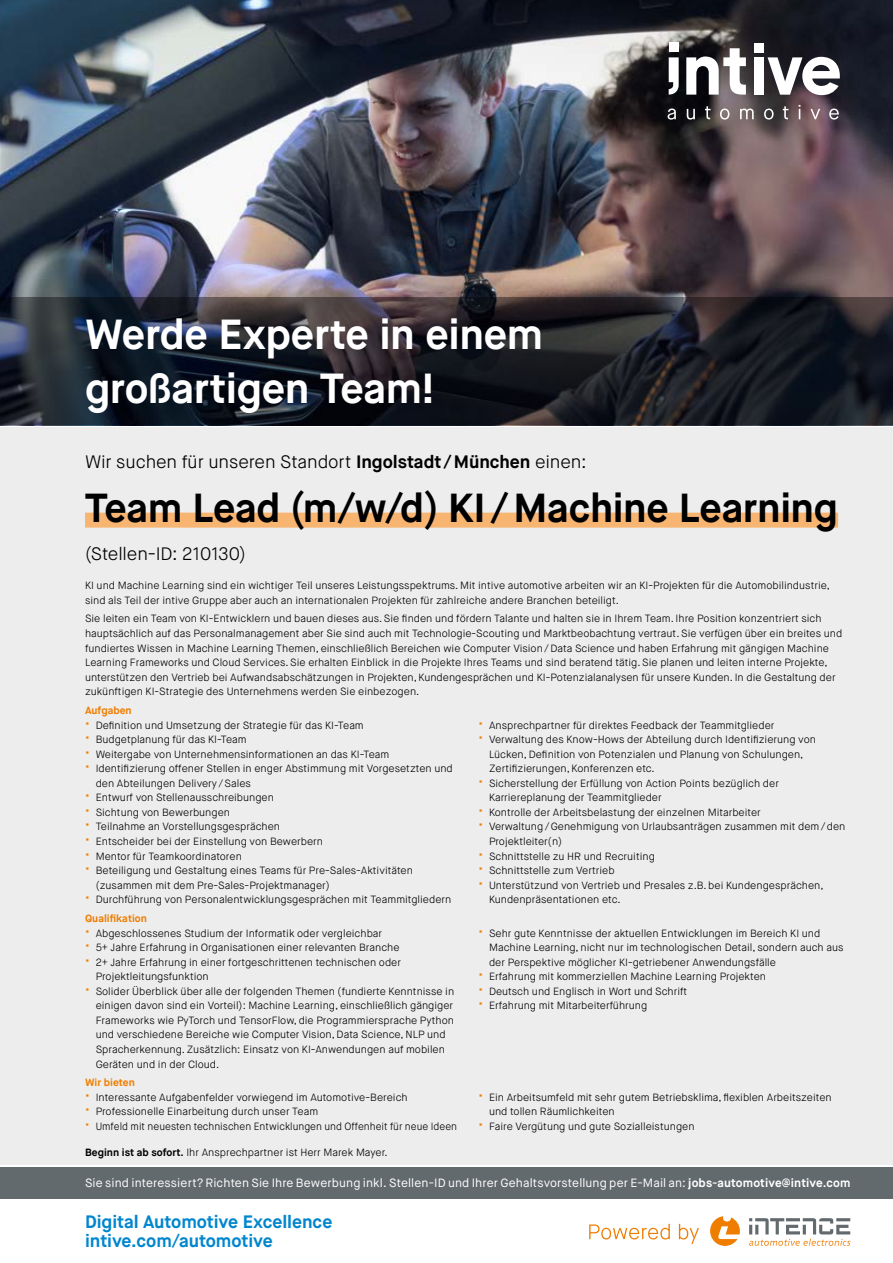
<style>
.page{position:relative;width:893px;height:1263px;background:#fff}
.page>*{position:absolute;margin:0;border:0;box-sizing:border-box;transform-origin:0 0}
.t1{font:700 42px/54px "Maison Neue";letter-spacing:-.01em;color:#fff}
.t2{font:700 40.5px "Maison Neue";letter-spacing:-.01em;color:#000}
.t3{font:300 18px "Maison Neue";letter-spacing:-.005em;color:#000}
.t4{font:700 18px/19.5px "Maison Neue";letter-spacing:-.005em;color:#0086ce}
.t5{font:12px "Maison Neue";letter-spacing:.01em;color:#fff}
.t6{font:300 10.5px/14.5px "Maison Neue";color:#000}
.t7{font:700 10.5px "Maison Neue";color:#ef7d00}
.s1{font-weight:700}
.s2{font-weight:700;font-size:15px;color:#ef7d00}
.s3{font-weight:700;color:#ef7d00}
</style>
<div class="page">
<img style="left:0;top:0;width:893px;height:298px">
<div style="left:0;top:427px;width:893px;height:738px;background:#ededed"></div>
<div style="left:0;top:1167px;width:893px;height:32px;background:#626a6e"></div>
<svg style="left:710px;top:1216px;width:30px;height:30px"></svg>
<svg style="left:749px;top:1218px;width:101px;height:28px"></svg>
<svg style="left:589px;top:1224px;width:110px;height:20px"></svg>
<div style="left:669px;top:43px;width:10px;height:9px;background:#fff"></div>
<div style="left:754px;top:43px;width:9px;height:9px;background:#fff"></div>
<svg style="left:669px;top:57px;width:10px;height:38px"></svg>
<svg style="left:686px;top:48px;width:60px;height:47px"></svg>
<div style="left:753px;top:57px;width:10px;height:38px;background:#fff"></div>
<svg style="left:767px;top:57px;width:73px;height:38px"></svg>
<svg style="left:668px;top:105px;width:171px;height:15px;background:#685e61"></svg>
<svg style="left:0;top:298px;width:893px;height:127px;background:#1d1f27"></svg>
<div style="left:85px;top:513px;width:753px;height:15px;background:#f8b471"></div>
<h1 class="t1" style="left:85px;top:308px;width:460px">Werde Experte in einem großartigen Team!</h1>
<h3 class="t3" style="left:85px;top:450px;width:503px">Wir suchen für unseren Standort <span class="s1">Ingolstadt /München</span> einen:</h3>
<h2 class="t2" style="left:85px;top:482px;width:755px">Team Lead (m/w/d) KI /Machine Learning</h2>
<h3 class="t3" style="left:85px;top:542px;width:163px">(Stellen-ID: 210130)</h3>
<p class="t6" style="left:85px;top:578px;width:746px">KI und Machine Learning sind ein wichtiger Teil unseres Leistungsspektrums. Mit intive automotive arbeiten wir an KI-Projekten für die Automobilindustrie, sind als Teil der intive Gruppe aber auch an internationalen Projekten für zahlreiche andere Branchen beteiligt.</p>
<p class="t6" style="left:85px;top:612px;width:759px">Sie leiten ein Team von KI-Entwicklern und bauen dieses aus. Sie finden und fördern Talante und halten sie in Ihrem Team. Ihre Position konzentriert sich hauptsächlich auf das Personalmanagement aber Sie sind auch mit Technologie-Scouting und Marktbeobachtung vertraut. Sie verfügen über ein breites und fundiertes Wissen in Machine Learning Themen, einschließlich Bereichen wie Computer Vision/Data Science und haben Erfahrung mit gängigen Machine Learning Frameworks und Cloud Services. Sie erhalten Einblick in die Projekte Ihres Teams und sind beratend tätig. Sie planen und leiten interne Projekte, unterstützen den Vertrieb bei Aufwandsabschätzungen in Projekten, Kundengesprächen und KI-Potenzialanalysen für unsere Kunden. In die Gestaltung der zukünftigen KI-Strategie des Unternehmens werden Sie einbezogen.</p>
<p class="t7" style="left:85px;top:704px;width:48px">Aufgaben</p>
<p class="t6" style="left:85px;top:718px;width:280px"><span class="s2">·</span> Definition und Umsetzung der Strategie für das KI-Team</p>
<p class="t6" style="left:85px;top:732px;width:163px"><span class="s2">·</span> Budgetplanung für das KI-Team</p>
<p class="t6" style="left:85px;top:747px;width:306px"><span class="s2">·</span> Weitergabe von Unternehmensinformationen an das KI-Team</p>
<p class="t6" style="left:85px;top:761px;width:369px"><span class="s2">·</span> Identifizierung offener Stellen in enger Abstimmung mit Vorgesetzten und</p>
<p class="t6" style="left:96px;top:776px;width:157px">den Abteilungen Delivery /Sales</p>
<p class="t6" style="left:85px;top:790px;width:190px"><span class="s2">·</span> Entwurf von Stellenausschreibungen</p>
<p class="t6" style="left:85px;top:805px;width:147px"><span class="s2">·</span> Sichtung von Bewerbungen</p>
<p class="t6" style="left:85px;top:819px;width:197px"><span class="s2">·</span> Teilnahme an Vorstellungsgesprächen</p>
<p class="t6" style="left:85px;top:834px;width:240px"><span class="s2">·</span> Entscheider bei der Einstellung von Bewerbern</p>
<p class="t6" style="left:85px;top:849px;width:158px"><span class="s2">·</span> Mentor für Teamkoordinatoren</p>
<p class="t6" style="left:85px;top:863px;width:329px"><span class="s2">·</span> Beteiligung und Gestaltung eines Teams für Pre-Sales-Aktivitäten</p>
<p class="t6" style="left:96px;top:878px;width:236px">(zusammen mit dem Pre-Sales-Projektmanager)</p>
<p class="t6" style="left:85px;top:892px;width:368px"><span class="s2">·</span> Durchführung von Personalentwicklungsgesprächen mit Teammitgliedern</p>
<p class="t6" style="left:478px;top:718px;width:298px"><span class="s2">·</span> Ansprechpartner für direktes Feedback der Teammitglieder</p>
<p class="t6" style="left:478px;top:732px;width:339px"><span class="s2">·</span> Verwaltung des Know-Hows der Abteilung durch Identifizierung von</p>
<p class="t6" style="left:489px;top:747px;width:316px">Lücken, Definition von Potenzialen und Planung von Schulungen,</p>
<p class="t6" style="left:489px;top:761px;width:167px">Zertifizierungen, Konferenzen etc.</p>
<p class="t6" style="left:478px;top:776px;width:302px"><span class="s2">·</span> Sicherstellung der Erfüllung von Action Points bezüglich der</p>
<p class="t6" style="left:489px;top:790px;width:174px">Karriereplanung der Teammitglieder</p>
<p class="t6" style="left:478px;top:805px;width:284px"><span class="s2">·</span> Kontrolle der Arbeitsbelastung der einzelnen Mitarbeiter</p>
<p class="t6" style="left:478px;top:819px;width:369px"><span class="s2">·</span> Verwaltung/Genehmigung von Urlaubsanträgen zusammen mit dem/den</p>
<p class="t6" style="left:489px;top:834px;width:75px">Projektleiter(n)</p>
<p class="t6" style="left:478px;top:849px;width:178px"><span class="s2">·</span> Schnittstelle zu HR und Recruiting</p>
<p class="t6" style="left:478px;top:863px;width:138px"><span class="s2">·</span> Schnittstelle zum Vertrieb</p>
<p class="t6" style="left:478px;top:878px;width:347px"><span class="s2">·</span> Unterstützund von Vertrieb und Presales z.B. bei Kundengesprächen,</p>
<p class="t6" style="left:489px;top:892px;width:133px">Kundenpräsentationen etc.</p>
<p class="t7" style="left:85px;top:912px;width:63px">Qualifikation</p>
<p class="t6" style="left:85px;top:926px;width:299px"><span class="s2">·</span> Abgeschlossenes Studium der Informatik oder vergleichbar</p>
<p class="t6" style="left:85px;top:940px;width:316px"><span class="s2">·</span> 5+ Jahre Erfahrung in Organisationen einer relevanten Branche</p>
<p class="t6" style="left:85px;top:955px;width:317px"><span class="s2">·</span> 2+ Jahre Erfahrung in einer fortgeschrittenen technischen oder</p>
<p class="t6" style="left:96px;top:969px;width:115px">Projektleitungsfunktion</p>
<p class="t6" style="left:85px;top:984px;width:371px"><span class="s2">·</span> Solider Überblick über alle der folgenden Themen (fundierte Kenntnisse in</p>
<p class="t6" style="left:96px;top:998px;width:359px">einigen davon sind ein Vorteil): Machine Learning, einschließlich gängiger</p>
<p class="t6" style="left:96px;top:1013px;width:360px">Frameworks wie PyTorch und TensorFlow, die Programmiersprache Python</p>
<p class="t6" style="left:96px;top:1027px;width:351px">und verschiedene Bereiche wie Computer Vision, Data Science, NLP und</p>
<p class="t6" style="left:96px;top:1042px;width:351px">Spracherkennung. Zusätzlich: Einsatz von KI-Anwendungen auf mobilen</p>
<p class="t6" style="left:96px;top:1057px;width:125px">Geräten und in der Cloud.</p>
<p class="t6" style="left:85px;top:1075px;width:374px"><span class="s3">Wir bieten<br></span><span class="s2">·</span> Interessante Aufgabenfelder vorwiegend im Automotive-Bereich<br><span class="s2">·</span> Professionelle Einarbeitung durch unser Team<br><span class="s2">·</span> Umfeld mit neuesten technischen Entwicklungen und Offenheit für neue Ideen</p>
<p class="t6" style="left:85px;top:1145px;width:304px"><span class="s1">Beginn ist ab sofort.</span> Ihr Ansprechpartner ist Herr Marek Mayer.</p>
<p class="t6" style="left:478px;top:926px;width:343px"><span class="s2">·</span> Sehr gute Kenntnisse der aktuellen Entwicklungen im Bereich KI und</p>
<p class="t6" style="left:489px;top:940px;width:356px">Machine Learning, nicht nur im technologischen Detail, sondern auch aus</p>
<p class="t6" style="left:489px;top:955px;width:289px">der Perspektive möglicher KI-getriebener Anwendungsfälle</p>
<p class="t6" style="left:478px;top:969px;width:289px"><span class="s2">·</span> Erfahrung mit kommerziellen Machine Learning Projekten</p>
<p class="t6" style="left:478px;top:984px;width:210px"><span class="s2">·</span> Deutsch und Englisch in Wort und Schrift</p>
<p class="t6" style="left:478px;top:998px;width:170px"><span class="s2">·</span> Erfahrung mit Mitarbeiterführung</p>
<p class="t6" style="left:478px;top:1090px;width:355px"><span class="s2">·</span> Ein Arbeitsumfeld mit sehr gutem Betriebsklima, flexiblen Arbeitszeiten</p>
<p class="t6" style="left:489px;top:1104px;width:127px">und tollen Räumlichkeiten</p>
<p class="t6" style="left:478px;top:1119px;width:218px"><span class="s2">·</span> Faire Vergütung und gute Sozialleistungen</p>
<p class="t5" style="left:85px;top:1176px;width:767px">Sie sind interessiert? Richten Sie Ihre Bewerbung inkl. Stellen-ID und Ihrer Gehaltsvorstellung per E-Mail an: <span class="s1">jobs-automotive@intive.com</span></p>
<h3 class="t4" style="left:85px;top:1212px;width:249px">Digital Automotive Excellence intive.com/automotive</h3>
</div>
